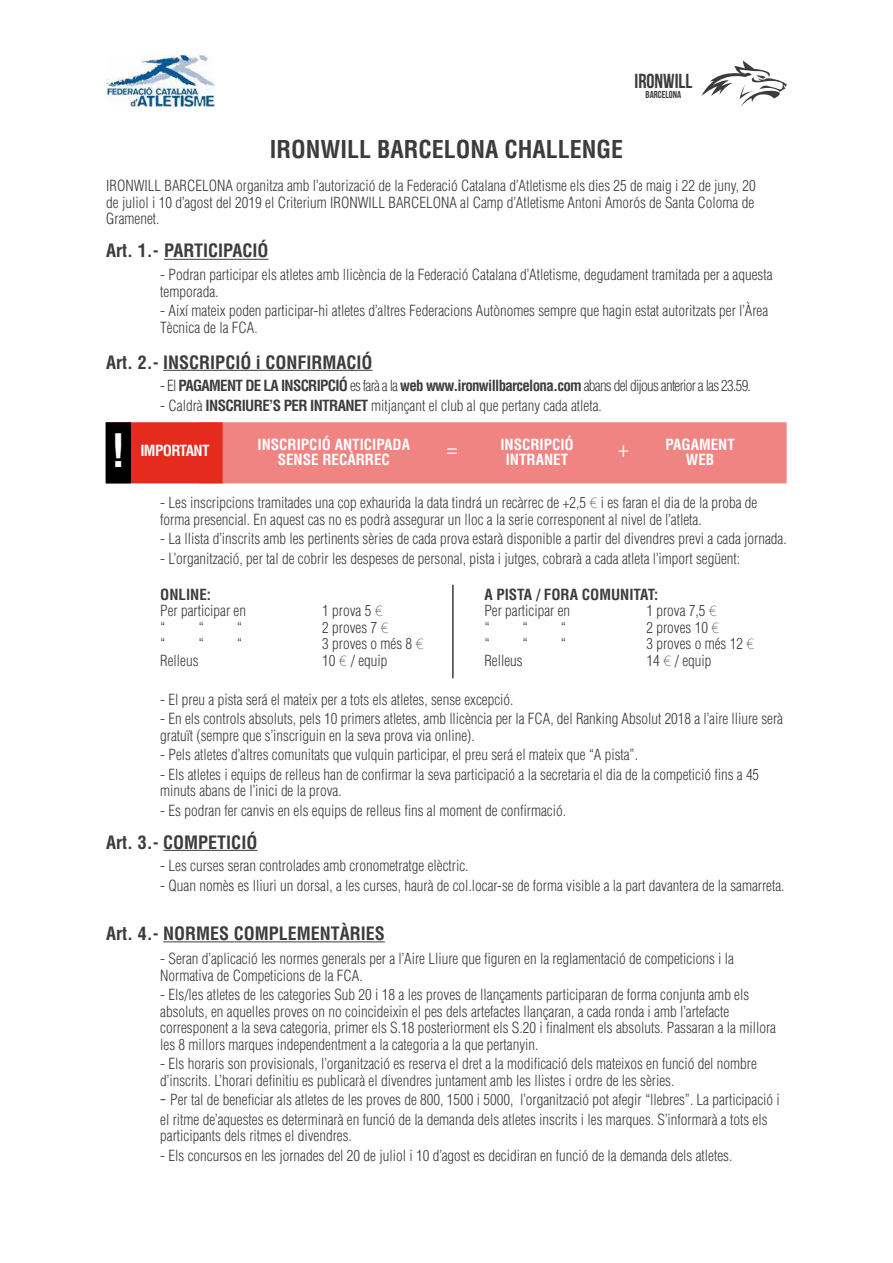
<style>
.page{position:relative;width:893px;height:1263px;background:#fff}
.page>*{position:absolute;margin:0;border:0;box-sizing:border-box;transform-origin:0 0}
.t1{font:700 condensed 45px "Helvetica";color:#fff}
.t2{font:700 condensed 24px "Helvetica";color:#3c3c3b}
.t3{font:300 condensed 24px "Helvetica";color:#fff}
.t4{font:20.25px "Bebas Neue";color:#3c3c3b}
.t5{font:700 condensed 18px "Helvetica";color:#3c3c3b}
.t6{font:300 condensed 15px/16.5px "Helvetica";color:#3c3c3b}
.t7{font:700 condensed 15px "Helvetica";letter-spacing:-.045em;color:#3c3c3b}
.t8{font:700 condensed 15px/15px "Helvetica";color:#fff;text-align:center}
.t9{font:700 condensed 15px "Helvetica";color:#3c3c3b}
.t10{font:700 condensed 15px "Helvetica";letter-spacing:-.04em;color:#fff}
.t11{font:10.05px "Bebas Neue";color:#3c3c3b}
.s1{font-weight:300}
.s2{font-weight:700}
.s3{font-family:"Anago";font-weight:100;font-stretch:normal}
.s4{font-size:18px}
</style>
<div class="page">
<svg style="left:701px;top:61px;width:86px;height:45px"></svg>
<img style="left:106px;top:55px;width:108px;height:51px">
<hr style="left:164px;top:259px;width:104px;height:1px;background:#3c3c3b">
<hr style="left:163px;top:370px;width:209px;height:1px;background:#3c3c3b">
<hr style="left:163px;top:850px;width:94px;height:1px;background:#3c3c3b">
<hr style="left:163px;top:941px;width:222px;height:1px;background:#3c3c3b">
<hr style="left:452px;top:585px;width:2px;height:93px;background:#3c3c3b">
<div style="left:199px;top:422px;width:588px;height:61px;background:#f08482;border:2px solid #f08482"></div>
<div style="left:106px;top:422px;width:117px;height:61px;background:#e52a1e;border:2px solid #e52a15"></div>
<div style="left:106px;top:422px;width:25px;height:61px;background:#000"></div>
<h3 class="t4" style="left:634px;top:70px;width:59px">IRONWILL</h3>
<p class="t11" style="left:646px;top:89px;width:37px">BARCELONA</p>
<h2 class="t2" style="left:270px;top:135px;width:355px">IRONWILL BARCELONA CHALLENGE</h2>
<p class="t6" style="left:106px;top:178px;width:651px;text-align:justify">IRONWILL BARCELONA organitza amb l’autorizació de la Federació Catalana d’Atletisme els dies 25 de maig i 22 de juny, 20 de juliol i 10 d’agost del 2019 el Criterium IRONWILL BARCELONA al Camp d’Atletisme Antoni Amorós de Santa Coloma de Gramenet.</p>
<p class="t5" style="left:106px;top:240px;width:164px">Art. 1.- PARTICIPACIÓ</p>
<p class="t6" style="left:160px;top:266px;width:614px">- Podran participar els atletes amb llicència de la Federació Catalana d’Atletisme, degudament tramitada per a aquesta temporada.</p>
<p class="t6" style="left:160px;top:302px;width:609px">- Així mateix poden participar-hi atletes d’altres Federacions Autònomes sempre que hagin estat autoritzats per l’Àrea<br>Tècnica de la FCA.</p>
<p class="t5" style="left:106px;top:351px;width:268px">Art. 2.- INSCRIPCIÓ i CONFIRMACIÓ</p>
<p class="t7" style="left:160px;top:376px;width:592px"><span class="s1">- El</span> PAGAMENT DE LA INSCRIPCIÓ <span class="s1">es farà a la</span> web www.ironwillbarcelona.com <span class="s1">abans del dijous anterior a las 23.59.</span></p>
<p class="t6" style="left:160px;top:397px;width:443px">- Caldrà <span class="s2">INSCRIURE’S PER INTRANET</span> mitjançant el club al que pertany cada atleta.</p>
<h1 class="t1" style="left:111px;top:422px;width:16px">!</h1>
<p class="t10" style="left:140px;top:441px;width:71px">IMPORTANT</p>
<p class="t8" style="left:258px;top:437px;width:154px">INSCRIPCIÓ ANTICIPADA<br>SENSE RECÀRREC</p>
<p class="t8" style="left:500px;top:437px;width:75px">INSCRIPCIÓ<br>INTRANET</p>
<p class="t8" style="left:665px;top:437px;width:71px">PAGAMENT<br>WEB</p>
<h2 class="t3" style="left:447px;top:433px;width:12px">=</h2>
<h2 class="t3" style="left:618px;top:433px;width:12px">+</h2>
<p class="t6" style="left:160px;top:494px;width:599px">- Les inscripcions tramitades una cop exhaurida la data tindrá un recàrrec de +2,5 <span class="s3">€</span> i es faran el dia de la proba de forma presencial. En aquest cas no es podrà assegurar un lloc a la serie corresponent al nivel de l’atleta.</p>
<p class="t6" style="left:160px;top:530px;width:628px">- La llista d’inscrits amb les pertinents sèries de cada prova estarà disponible a partir del divendres previ a cada jornada.</p>
<p class="t6" style="left:160px;top:550px;width:581px">- L’organització, per tal de cobrir les despeses de personal, pista i jutges, cobrarà a cada atleta l’import següent:</p>
<p class="t7" style="left:160px;top:585px;width:52px">ONLINE:</p>
<p class="t9" style="left:484px;top:585px;width:175px">A PISTA / FORA COMUNITAT:</p>
<p class="t6" style="left:160px;top:602px;width:87px">Per participar en</p>
<p class="t6" style="left:322px;top:602px;width:62px">1 prova 5 <span class="s3">€</span></p>
<p class="t6" style="left:484px;top:602px;width:87px">Per participar en</p>
<p class="t6" style="left:646px;top:602px;width:72px">1 prova 7,5 <span class="s3">€</span></p>
<p class="t6" style="left:160px;top:619px;width:6px">“</p>
<p class="t6" style="left:199px;top:619px;width:6px">“</p>
<p class="t6" style="left:237px;top:619px;width:6px">“</p>
<p class="t6" style="left:322px;top:619px;width:68px">2 proves 7 <span class="s3">€</span></p>
<p class="t6" style="left:484px;top:619px;width:6px">“</p>
<p class="t6" style="left:523px;top:619px;width:6px">“</p>
<p class="t6" style="left:561px;top:619px;width:6px">“</p>
<p class="t6" style="left:646px;top:619px;width:75px">2 proves 10 <span class="s3">€</span></p>
<p class="t6" style="left:160px;top:635px;width:6px">“</p>
<p class="t6" style="left:199px;top:635px;width:6px">“</p>
<p class="t6" style="left:237px;top:635px;width:6px">“</p>
<p class="t6" style="left:322px;top:635px;width:103px">3 proves o més 8 <span class="s3">€</span></p>
<p class="t6" style="left:484px;top:635px;width:6px">“</p>
<p class="t6" style="left:523px;top:635px;width:6px">“</p>
<p class="t6" style="left:561px;top:635px;width:6px">“</p>
<p class="t6" style="left:646px;top:635px;width:110px">3 proves o més 12 <span class="s3">€</span></p>
<p class="t6" style="left:160px;top:652px;width:40px">Relleus</p>
<p class="t6" style="left:322px;top:652px;width:67px">10 <span class="s3">€</span> / equip</p>
<p class="t6" style="left:484px;top:652px;width:40px">Relleus</p>
<p class="t6" style="left:646px;top:652px;width:67px">14 <span class="s3">€</span> / equip</p>
<p class="t6" style="left:160px;top:691px;width:355px">- El preu a pista será el mateix per a tots els atletes, sense excepció.</p>
<p class="t6" style="left:160px;top:710px;width:624px">- En els controls absoluts, pels 10 primers atletes, amb llicència per la FCA, del Ranking Absolut 2018 a l’aire lliure serà gratuït (sempre que s’inscriguin en la seva prova via online).</p>
<p class="t6" style="left:160px;top:746px;width:479px">- Pels atletes d’altres comunitats que vulquin participar, el preu será el mateix que “A pista”.</p>
<p class="t6" style="left:160px;top:766px;width:600px">- Els atletes i equips de relleus han de confirmar la seva participació a la secretaria el dia de la competició fins a 45 minuts abans de l’inici de la prova.</p>
<p class="t6" style="left:160px;top:802px;width:407px">- Es podran fer canvis en els equips de relleus fins al moment de confirmació.</p>
<p class="t5" style="left:106px;top:831px;width:153px">Art. 3.- COMPETICIÓ</p>
<p class="t6" style="left:160px;top:857px;width:310px">- Les curses seran controlades amb cronometratge elèctric.</p>
<p class="t6" style="left:160px;top:877px;width:626px">- Quan nomès es lliuri un dorsal, a les curses, haurà de col.locar-se de forma visible a la part davantera de la samarreta.</p>
<p class="t5" style="left:106px;top:922px;width:280px">Art. 4.- NORMES COMPLEMENTÀRIES</p>
<p class="t6" style="left:160px;top:950px;width:575px">- Seran d’aplicació les normes generals per a l’Aire Lliure que figuren en la reglamentació de competicions i la<br>Normativa de Competicions de la FCA.</p>
<p class="t6" style="left:160px;top:986px;width:617px">- Els/les atletes de les categories Sub 20 i 18 a les proves de llançaments participaran de forma conjunta amb els absoluts, en aquelles proves on no coincideixin el pes dels artefactes llançaran, a cada ronda i amb l’artefacte corresponent a la seva categoria, primer els S.18 posteriorment els S.20 i finalment els absoluts. Passaran a la millora les 8 millors marques independentment a la categoria a la que pertanyin.</p>
<p class="t6" style="left:160px;top:1055px;width:598px">- Els horaris son provisionals, l’organització es reserva el dret a la modificació dels mateixos en funció del nombre d’inscrits. L’horari definitiu es publicarà el divendres juntament amb les llistes i ordre de les sèries.</p>
<p class="t6" style="left:160px;top:1090px;width:621px;line-height:19.5px"><span class="s4">-</span> Per tal de beneficiar als atletes de les proves de 800, 1500 i 5000, l’organització pot afegir “llebres”. La participació i el ritme de’aquestes es determinarà en funció de la demanda dels atletes inscrits i les marques. S’informarà a tots els</p>
<p class="t6" style="left:160px;top:1127px;width:193px">participants dels ritmes el divendres.</p>
<p class="t6" style="left:160px;top:1147px;width:574px">- Els concursos en les jornades del 20 de juliol i 10 d’agost es decidiran en funció de la demanda dels atletes.</p>
</div>
